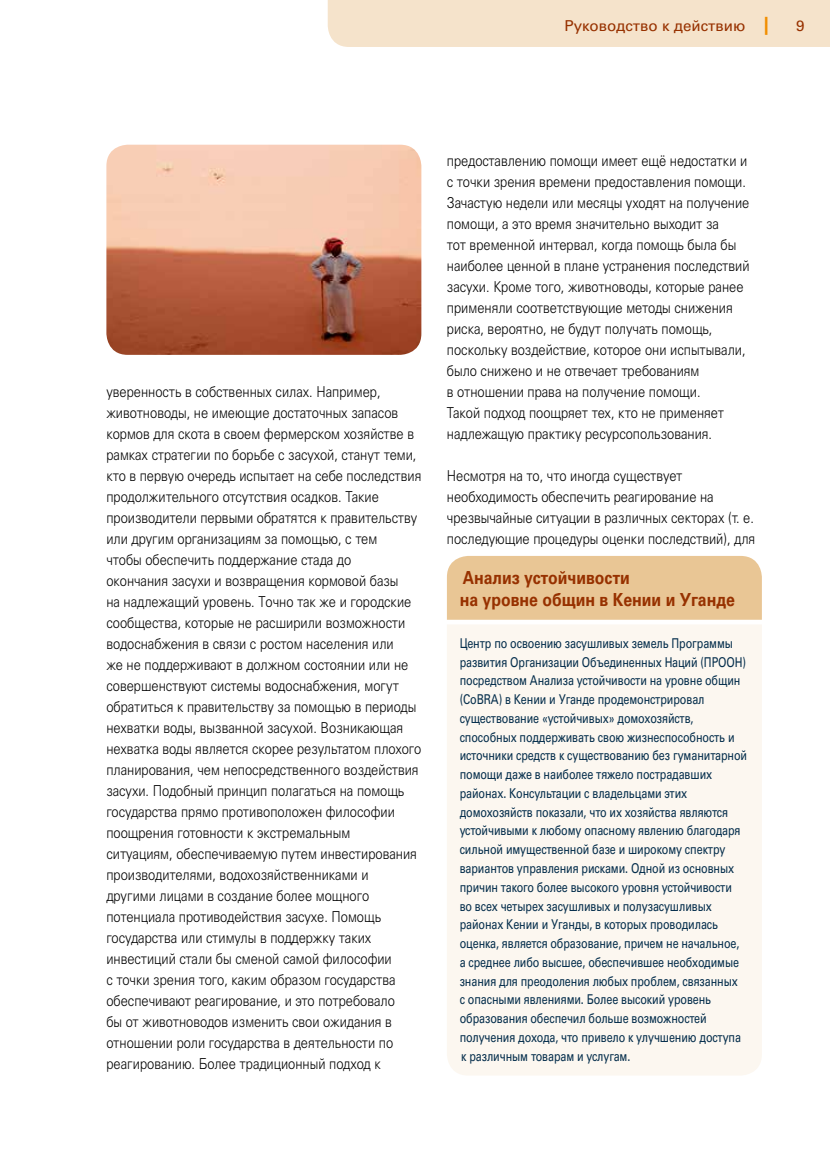
<style>
.page{position:relative;width:830px;height:1149px;background:#fff}
.page>*{position:absolute;margin:0;border:0;box-sizing:border-box;transform-origin:0 0}
.t1{font:700 18px/21.6px "Univers LTCYR";color:#973100;scale:.88 1}
.t2{font:300 15px/21px "Univers LTCYR";color:#000;scale:.86 1}
.t3{font:15px "Univers LTCYR";color:#973100}
.t4{font:13.5px/18.8px "Univers LTCYR";letter-spacing:-.01em;color:#052e4c;scale:.8 1}
.s1{font-weight:700;font-size:18px;color:#f18e00}
</style>
<div class="page">
<div style="left:327px;top:0;width:502px;height:47px;background:#f5e3cb"></div>
<img style="left:106px;top:145px;width:315px;height:210px">
<div style="left:447px;top:625px;width:314px;height:450px;background:#fcf7f0"></div>
<div style="left:447px;top:556px;width:314px;height:63px;background:#e9c695"></div>
<p class="t3" style="left:564px;top:16px;width:205px">Руководство к действию <span class="s1">|</span></p>
<p class="t3" style="left:795px;top:16px;width:10px">9</p>
<p class="t2" style="left:106px;top:381px;width:367px">уверенность в собственных силах. Например, животноводы, не имеющие достаточных запасов кормов для скота в своем фермерском хозяйстве в рамках стратегии по борьбе с засухой, станут теми, кто в первую очередь испытает на себе последствия продолжительного отсутствия осадков. Такие производители первыми обратятся к правительству или другим организациям за помощью, с тем<br>чтобы обеспечить поддержание стада до<br>окончания засухи и возвращения кормовой базы<br>на надлежащий уровень. Точно так же и городские сообщества, которые не расширили возможности водоснабжения в связи с ростом населения или<br>же не поддерживают в должном состоянии или не совершенствуют системы водоснабжения, могут обратиться к правительству за помощью в периоды нехватки воды, вызванной засухой. Возникающая нехватка воды является скорее результатом плохого планирования, чем непосредственного воздействия засухи. Подобный принцип полагаться на помощь государства прямо противоположен философии поощрения готовности к экстремальным<br>ситуациям, обеспечиваемую путем инвестирования производителями, водохозяйственниками и другими лицами в создание более мощного потенциала противодействия засухе. Помощь государства или стимулы в поддержку таких инвестиций стали бы сменой самой философии<br>с точки зрения того, каким образом государства обеспечивают реагирование, и это потребовало<br>бы от животноводов изменить свои ожидания в отношении роли государства в деятельности по реагированию. Более традиционный подход к</p>
<p class="t2" style="left:446px;top:150px;width:353px">предоставлению помощи имеет ещё недостатки и с точки зрения времени предоставления помощи.<br>Зачастую недели или месяцы уходят на получение помощи, а это время значительно выходит за<br>тот временной интервал, когда помощь была бы наиболее ценной в плане устранения последствий засухи. Кроме того, животноводы, которые ранее применяли соответствующие методы снижения риска, вероятно, не будут получать помощь, поскольку воздействие, которое они испытывали, было снижено и не отвечает требованиям<br>в отношении права на получение помощи.<br>Такой подход поощряет тех, кто не применяет надлежащую практику ресурсопользования.</p>
<p class="t2" style="left:446px;top:465px;width:360px">Несмотря на то, что иногда существует необходимость обеспечить реагирование на чрезвычайные ситуации в различных секторах (т. е. последующие процедуры оценки последствий), для</p>
<p class="t1" style="left:459px;top:566px;width:314px">Анализ устойчивости<br>на уровне общин в Кении и Уганде</p>
<p class="t4" style="left:459px;top:633px;width:360px">Центр по освоению засушливых земель Программы развития Организации Объединенных Наций (ПРООН) посредством Анализа устойчивости на уровне общин (CoBRA) в Кении и Уганде продемонстрировал существование «устойчивых» домохозяйств, способных поддерживать свою жизнеспособность и источники средств к существованию без гуманитарной помощи даже в наиболее тяжело пострадавших районах. Консультации с владельцами этих домохозяйств показали, что их хозяйства являются устойчивыми к любому опасному явлению благодаря сильной имущественной базе и широкому спектру вариантов управления рисками. Одной из основных причин такого более высокого уровня устойчивости во всех четырех засушливых и полузасушливых районах Кении и Уганды, в которых проводилась оценка, является образование, причем не начальное, а среднее либо высшее, обеспечившее необходимые знания для преодоления любых проблем, связанных<br>с опасными явлениями. Более высокий уровень образования обеспечил больше возможностей получения дохода, что привело к улучшению доступа к различным товарам и услугам.</p>
</div>
